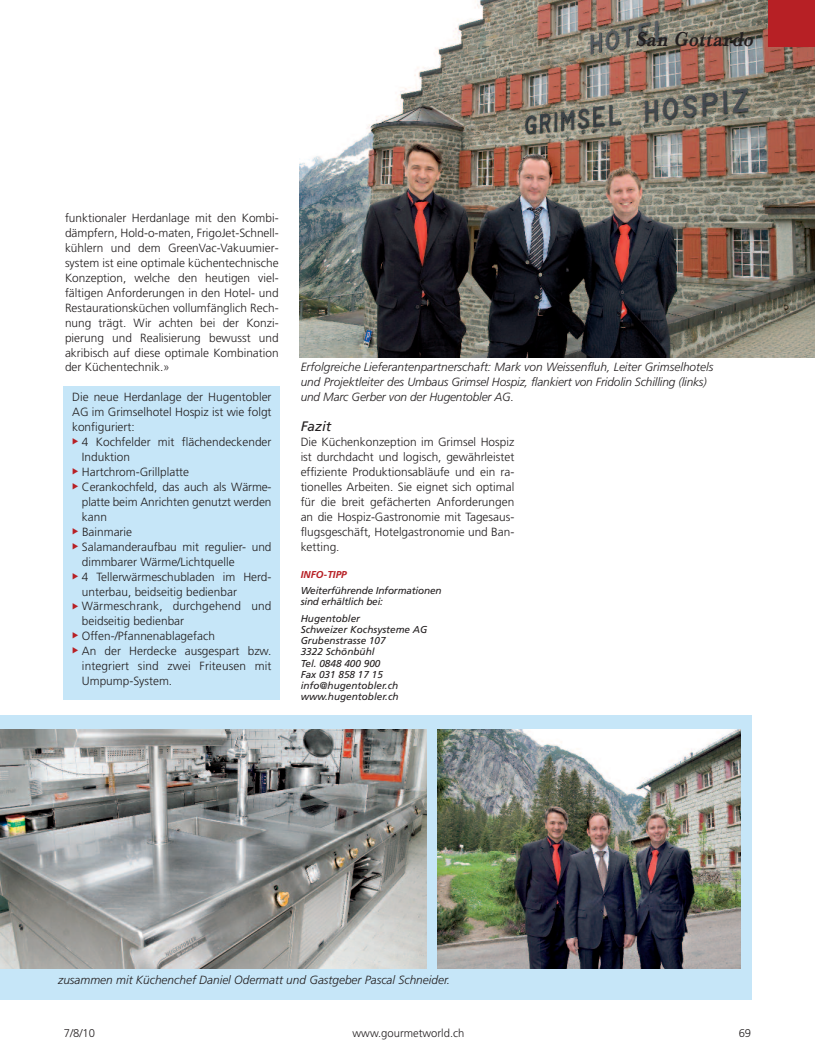
<style>
.page{position:relative;width:815px;height:1063px;background:#fff}
.page>*{position:absolute;margin:0;border:0;box-sizing:border-box;transform-origin:0 0}
.t1{font:italic 600 21.25px "Baskerville";color:#231f20;scale:.85 1}
.t2{font:italic 13.75px "Frutiger";color:#231f20}
.t3{font:300 11.88px/15px "Frutiger";color:#231f20;text-align:justify}
.t4{font:italic 300 11.88px/15px "Frutiger";color:#231f20}
.t5{font:300 11.25px "Frutiger";color:#231f20}
.t6{font:italic 10px/11.2px "Frutiger";color:#231f20}
.t7{font:italic 700 10px "Frutiger";color:#b72025}
</style>
<div class="page">
<div style="left:64px;top:386px;width:216px;height:314px;background:#c6e6f8"></div>
<img style="left:299px;top:0;width:516px;height:357px">
<div style="left:0;top:715px;width:751px;height:284px;background:#c6e6f8"></div>
<div style="left:768px;top:0;width:47px;height:46px;background:#b72025"></div>
<img style="left:0;top:730px;width:426px;height:239px">
<img style="left:438px;top:730px;width:303px;height:239px">
<h1 class="t1" style="left:635px;top:26px;width:145px">San Gottardo</h1>
<p class="t3" style="left:65px;top:211px;width:215px">funktionaler Herdanlage mit den Kombi&shy;dämpfern, Hold-o-maten, FrigoJet-Schnell&shy;kühlern und dem GreenVac-Vakuumier&shy;system ist eine optimale küchentechnische Konzeption, welche den heutigen viel&shy;fältigen Anforderungen in den Hotel- und Restaurationsküchen vollumfänglich Rech&shy;nung trägt. Wir achten bei der Konzi&shy;pierung und Realisierung bewusst und akribisch auf diese optimale Kombination der Küchentechnik.»</p>
<p class="t3" style="left:72px;top:391px;width:201px">Die neue Herdanlage der Hugentobler AG im Grimselhotel Hospiz ist wie folgt konfiguriert:</p>
<p class="t3" style="left:82px;top:435px;width:191px;text-align:left">4 Kochfelder mit flächendeckender<br>Induktion<br>Hartchrom-Grillplatte<br>Cerankochfeld, das auch als Wärme&shy;platte beim Anrichten genutzt werden kann<br>Bainmarie<br>Salamanderaufbau mit regulier- und dimmbarer Wärme/Lichtquelle<br>4 Tellerwärmeschubladen im Herd&shy;unterbau, beidseitig bedienbar<br>Wärmeschrank, durchgehend und beidseitig bedienbar<br>Offen-/Pfannenablagefach<br>An der Herdecke ausgespart bzw. integriert sind zwei Friteusen mit<br>Umpump-System.</p>
<p class="t4" style="left:301px;top:361px;width:414px">Erfolgreiche Lieferantenpartnerschaft: Mark von Weissenfluh, Leiter Grimselhotels und Projektleiter des Umbaus Grimsel Hospiz, flankiert von Fridolin Schilling (links) und Marc Gerber von der Hugentobler AG.</p>
<p class="t2" style="left:301px;top:421px;width:32px">Fazit</p>
<p class="t3" style="left:301px;top:435px;width:215px">Die Küchenkonzeption im Grimsel Hospiz ist durchdacht und logisch, gewährleistet effiziente Produktionsabläufe und ein ra&shy;tionelles Arbeiten. Sie eignet sich optimal für die breit gefächerten Anforderungen an die Hospiz-Gastronomie mit Tagesaus&shy;flugsgeschäft, Hotelgastronomie und Ban&shy;ketting.</p>
<p class="t7" style="left:301px;top:570px;width:48px">INFO-TIPP</p>
<p class="t6" style="left:301px;top:586px;width:142px">Weiterführende Informationen sind erhältlich bei:</p>
<p class="t6" style="left:301px;top:613px;width:128px">Hugentobler<br>Schweizer Kochsysteme AG<br>Grubenstrasse 107<br>3322 Schönbühl<br>Tel. 0848 400 900<br>Fax 031 858 17 15 info@hugentobler.ch www.hugentobler.ch</p>
<p class="t4" style="left:58px;top:973px;width:394px">zusammen mit Küchenchef Daniel Odermatt und Gastgeber Pascal Schneider.</p>
<p class="t5" style="left:64px;top:1029px;width:33px">7/8/10</p>
<p class="t5" style="left:353px;top:1029px;width:113px">www.gourmetworld.ch</p>
<p class="t5" style="left:739px;top:1029px;width:14px">69</p>
</div>
